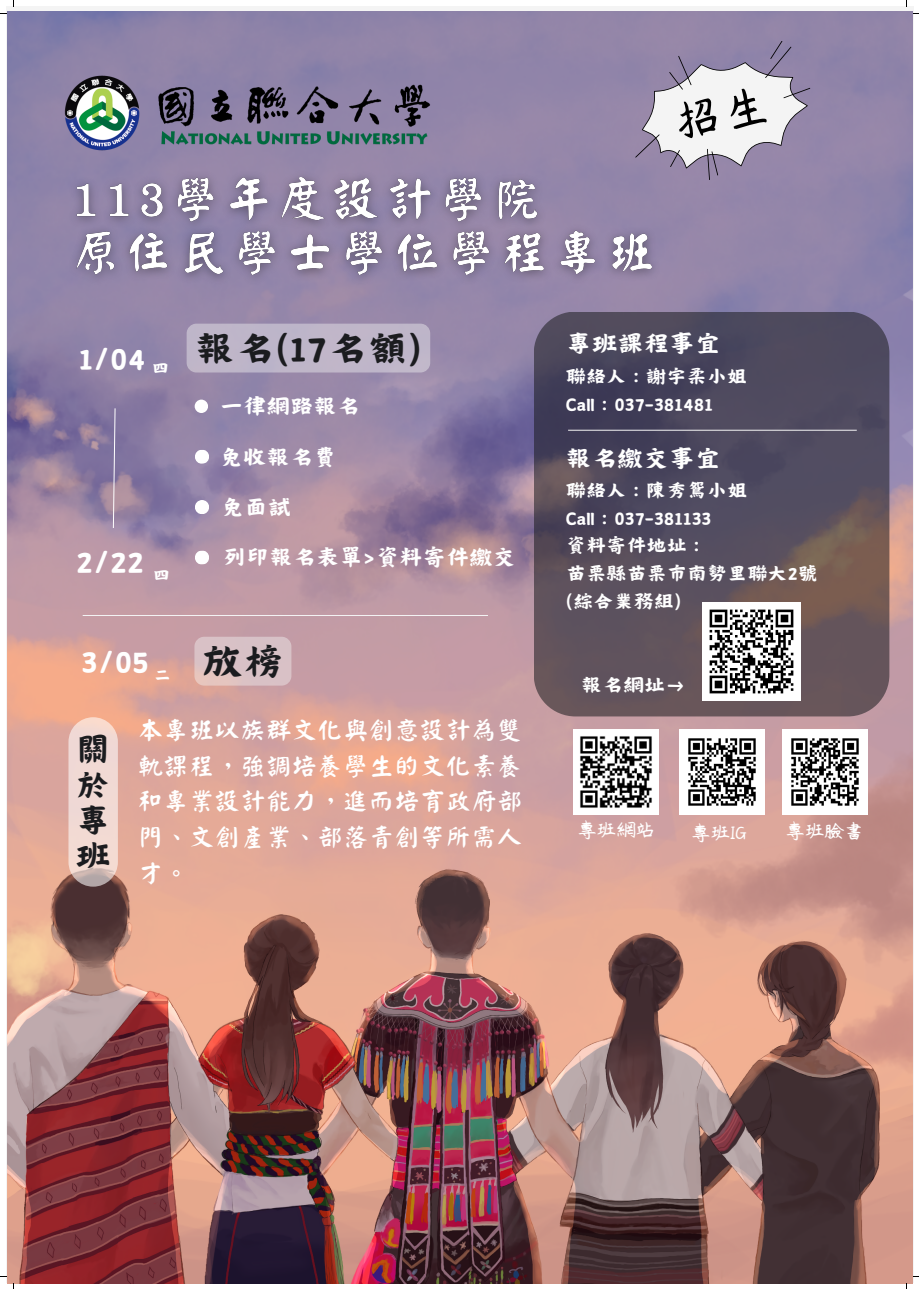
<style>
.page{position:relative;width:919px;height:1289px;background:#fff}
.page>*{position:absolute;margin:0;border:0;box-sizing:border-box;transform-origin:0 0}
.t1{font:40.12px "Canva Wen JP";color:#1b1c1f}
.t2{font:35.17px/35.3px "Canva Wen JP";color:#1b1c1f;text-align:justify}
.t3{font:33.9px "Canva Wen CN";color:#fff}
.t4{font:25.8px "Canva Wen JP";color:#fff}
.t5{font:25.65px/35.7px "Han Wang Yan Kai";color:#fff;text-align:justify}
.t6{font:23.4px "Canva Wen CN";color:#fff}
.t7{font:21px "Canva Wen JP";color:#fff}
.t8{font:20.17px "Canva Wen JP";color:#fff}
.t9{font:19.58px "YRDZSTJF";color:#fff}
.t10{font:17.33px "Canva Wen CN";color:#fff}
</style>
<div class="page">
<img style="left:7px;top:11px;width:905px;height:1271px">
<img style="left:573px;top:729px;width:85px;height:85px">
<img style="left:38px;top:71px;width:419px;height:84px">
<svg style="left:113px;top:408px;width:3px;height:120px"></svg>
<hr style="left:83px;top:615px;width:405px;height:1px;background:#f4f4f4">
<svg style="left:195px;top:550px;width:14px;height:15px"></svg>
<svg style="left:195px;top:449px;width:14px;height:15px"></svg>
<div style="left:194px;top:399px;width:14px;height:14px;background:#fff;border-radius:50%"></div>
<img style="left:62px;top:163px;width:605px;height:129px">
<svg style="left:195px;top:500px;width:14px;height:14px"></svg>
<svg style="left:533px;top:311px;width:356px;height:405px;background:#574e5d"></svg>
<img style="left:782px;top:729px;width:85px;height:85px">
<img style="left:679px;top:729px;width:85px;height:85px">
<hr style="left:568px;top:430px;width:288px;height:1px;background:#f4f4f4">
<img style="left:702px;top:602px;width:98px;height:98px">
<div style="left:186px;top:323px;width:244px;height:49px;background:#bfb6c9;border-radius:10px"></div>
<svg style="left:194px;top:636px;width:97px;height:49px;background:#d9c0c3"></svg>
<svg style="left:68px;top:717px;width:50px;height:169px;background:#ead0c9"></svg>
<svg style="left:632px;top:41px;width:181px;height:139px"></svg>
<p class="t3" style="left:79px;top:341px;width:68px">1/04</p>
<p class="t10" style="left:152px;top:359px;width:19px">四</p>
<p class="t3" style="left:76px;top:544px;width:69px">2/22</p>
<p class="t10" style="left:153px;top:566px;width:19px">四</p>
<p class="t3" style="left:81px;top:644px;width:69px">3/05</p>
<p class="t10" style="left:154px;top:666px;width:19px">二</p>
<p class="t1" style="left:195px;top:328px;width:228px">報名(17名額)</p>
<p class="t6" style="left:220px;top:394px;width:142px">一律網路報名</p>
<p class="t6" style="left:220px;top:445px;width:118px">免收報名費</p>
<p class="t6" style="left:221px;top:495px;width:72px">免面試</p>
<p class="t6" style="left:222px;top:545px;width:295px">列印報名表單&gt;資料寄件繳交</p>
<p class="t1" style="left:203px;top:641px;width:82px">放榜</p>
<p class="t2" style="left:76px;top:731px;width:37px">關於專班</p>
<p class="t5" style="left:138px;top:712px;width:386px">本專班以族群文化與創意設計為雙軌課程，強調培養學生的文化素養和專業設計能力，進而培育政府部門、文創產業、部落青創等所需人才。</p>
<p class="t4" style="left:565px;top:330px;width:156px">專班課程事宜</p>
<p class="t8" style="left:565px;top:365px;width:183px">聯絡人：謝宇柔小姐</p>
<p class="t8" style="left:565px;top:393px;width:148px">Call：037-381481</p>
<p class="t4" style="left:565px;top:444px;width:156px">報名繳交事宜</p>
<p class="t8" style="left:565px;top:479px;width:183px">聯絡人：陳秀鴛小姐</p>
<p class="t8" style="left:565px;top:507px;width:147px">Call：037-381133</p>
<p class="t8" style="left:565px;top:535px;width:142px">資料寄件地址：</p>
<p class="t8" style="left:565px;top:563px;width:253px">苗栗縣苗栗市南勢里聯大2號</p>
<p class="t8" style="left:565px;top:591px;width:117px">(綜合業務組)</p>
<p class="t7" style="left:581px;top:674px;width:106px">報名網址→</p>
<p class="t9" style="left:577px;top:819px;width:79px">專班網站</p>
<p class="t9" style="left:690px;top:822px;width:57px">專班IG</p>
<p class="t9" style="left:785px;top:820px;width:80px">專班臉書</p>
</div>
